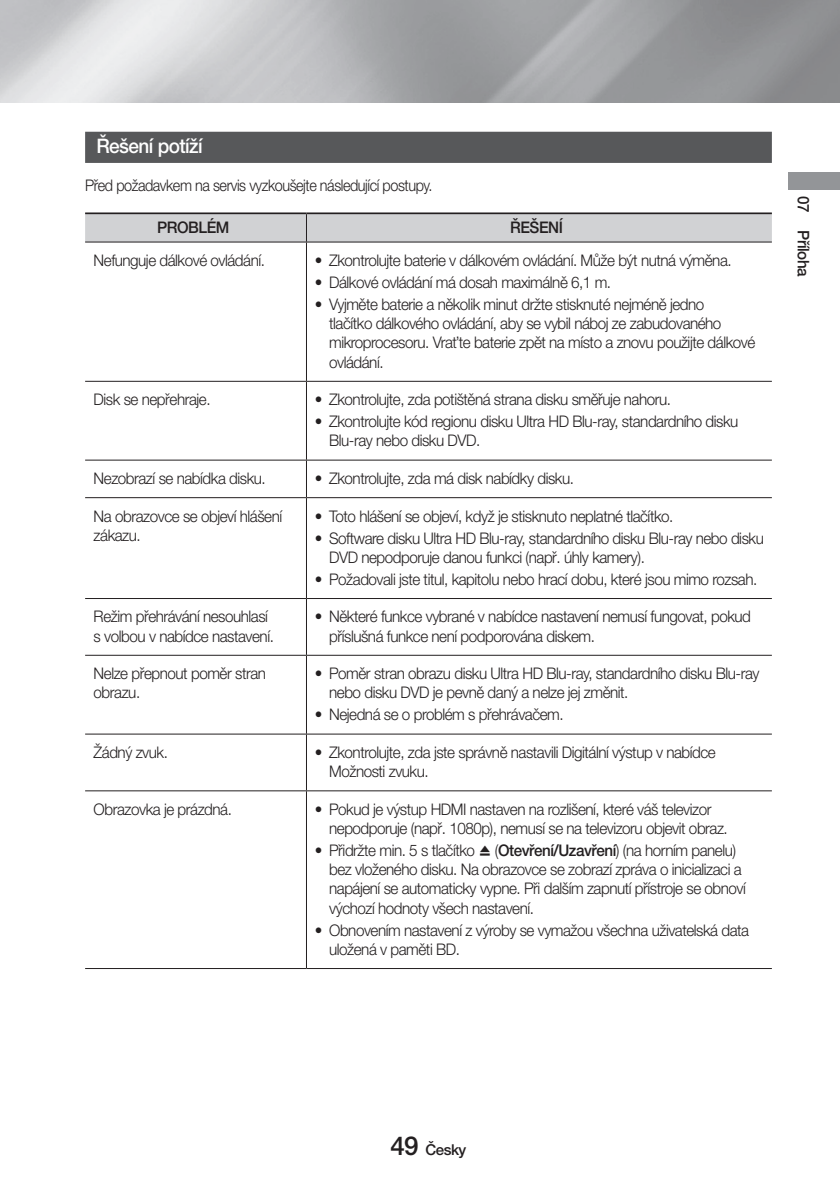
<style>
.page{position:relative;width:840px;height:1191px;background:#fff}
.page>*{position:absolute;margin:0;border:0;box-sizing:border-box;transform-origin:0 0}
.Title_1_box__2012{font:500 20px "Helvetica Neue cp";letter-spacing:-.03em;color:#fff;scale:.95 1}
.Body_basic__2012{font:300 16px/19.2px "Helvetica Neue cp";letter-spacing:-.03em;color:#231f20;scale:.95 1}
._1__Table_basic{font:300 16px/19.2px "Helvetica Neue cp";letter-spacing:-.03em;color:#231f20;scale:.95 1}
.Body_basic__2012-2{font:300 16px "Helvetica Neue cp";letter-spacing:-.03em;color:#231f20;scale:.9 1}
._2__Table_Title{font:500 16px "Helvetica Neue cp";letter-spacing:-.03em;color:#231f20;scale:.95 1}
.t1{font:500 15px "Helvetica Neue cp";letter-spacing:-.03em;color:#231f20}
.s1{font-family:"CP Icon 2";font-weight:400}
.s2{font-weight:500}
.s3{font-size:26px}
</style>
<div class="page">
<div style="left:788px;top:172px;width:51px;height:17px;background:#939598"></div>
<div style="left:85px;top:132px;width:686px;height:31px;background:#57585a"></div>
<svg style="left:85px;top:380px;width:221px;height:412px"></svg>
<hr style="left:306px;top:242px;width:1px;height:139px;background:#231f20">
<hr style="left:85px;top:381px;width:221px;height:1px;background:#231f20">
<hr style="left:306px;top:381px;width:465px;height:1px;background:#231f20">
<hr style="left:306px;top:382px;width:1px;height:78px;background:#231f20">
<hr style="left:85px;top:460px;width:221px;height:1px;background:#231f20">
<hr style="left:306px;top:460px;width:465px;height:1px;background:#231f20">
<hr style="left:306px;top:460px;width:1px;height:37px;background:#231f20">
<hr style="left:85px;top:497px;width:221px;height:1px;background:#231f20">
<hr style="left:306px;top:497px;width:465px;height:1px;background:#231f20">
<hr style="left:306px;top:498px;width:1px;height:100px;background:#231f20">
<hr style="left:85px;top:598px;width:221px;height:1px;background:#231f20">
<hr style="left:306px;top:598px;width:465px;height:1px;background:#231f20">
<hr style="left:306px;top:599px;width:1px;height:56px;background:#231f20">
<hr style="left:85px;top:655px;width:221px;height:1px;background:#231f20">
<hr style="left:306px;top:655px;width:465px;height:1px;background:#231f20">
<hr style="left:306px;top:655px;width:1px;height:78px;background:#231f20">
<hr style="left:85px;top:733px;width:221px;height:1px;background:#231f20">
<hr style="left:306px;top:733px;width:465px;height:1px;background:#231f20">
<hr style="left:306px;top:734px;width:1px;height:56px;background:#231f20">
<hr style="left:85px;top:790px;width:221px;height:1px;background:#231f20">
<hr style="left:306px;top:790px;width:465px;height:1px;background:#231f20">
<hr style="left:306px;top:791px;width:1px;height:177px;background:#231f20">
<hr style="left:85px;top:968px;width:221px;height:1px;background:#231f20">
<hr style="left:306px;top:968px;width:465px;height:1px;background:#231f20">
<svg style="left:85px;top:214px;width:686px;height:28px;background:#cccdcf"></svg>
<hr style="left:85px;top:242px;width:221px;height:1px;background:#231f20">
<hr style="left:306px;top:242px;width:465px;height:1px;background:#231f20">
<hr style="left:85px;top:212px;width:221px;height:2px;background:#231f20">
<hr style="left:306px;top:212px;width:465px;height:2px;background:#231f20">
<p class="Title_1_box__2012" style="left:96px;top:135px;width:113px">Řešení potíží</p>
<p class="Body_basic__2012-2" style="left:85px;top:176px;width:387px">Před požadavkem na servis vyzkoušejte následující postupy.</p>
<p class="_2__Table_Title" style="left:157px;top:218px;width:77px">PROBLÉM</p>
<p class="_2__Table_Title" style="left:510px;top:218px;width:57px">ŘEŠENÍ</p>
<p class="_1__Table_basic" style="left:94px;top:251px;width:182px">Nefunguje dálkové ovládání.</p>
<p class="Body_basic__2012" style="left:315px;top:251px;width:440px">• Zkontrolujte baterie v dálkovém ovládání. Může být nutná výměna.</p>
<p class="Body_basic__2012" style="left:315px;top:273px;width:313px">• Dálkové ovládání má dosah maximálně 6,1 m.</p>
<p class="Body_basic__2012" style="left:329px;top:295px;width:450px;text-indent:-14px">• Vyjměte baterie a několik minut držte stisknuté nejméně jedno<br>tlačítko dálkového ovládání, aby se vybil náboj ze zabudovaného mikroprocesoru. Vraťte baterie zpět na místo a znovu použijte dálkové ovládání.</p>
<p class="_1__Table_basic" style="left:94px;top:390px;width:124px">Disk se nepřehraje.</p>
<p class="Body_basic__2012" style="left:315px;top:390px;width:376px">• Zkontrolujte, zda potištěná strana disku směřuje nahoru.</p>
<p class="Body_basic__2012" style="left:329px;top:412px;width:432px;text-indent:-14px">• Zkontrolujte kód regionu disku Ultra HD Blu-ray, standardního disku<br>Blu-ray nebo disku DVD.</p>
<p class="_1__Table_basic" style="left:94px;top:469px;width:183px">Nezobrazí se nabídka disku.</p>
<p class="Body_basic__2012" style="left:315px;top:469px;width:274px">• Zkontrolujte, zda má disk nabídky disku.</p>
<p class="_1__Table_basic" style="left:94px;top:506px;width:200px">Na obrazovce se objeví hlášení zákazu.</p>
<p class="Body_basic__2012" style="left:315px;top:506px;width:378px">• Toto hlášení se objeví, když je stisknuto neplatné tlačítko.</p>
<p class="Body_basic__2012" style="left:329px;top:528px;width:459px;text-indent:-14px">• Software disku Ultra HD Blu-ray, standardního disku Blu-ray nebo disku<br>DVD nepodporuje danou funkci (např. úhly kamery).</p>
<p class="Body_basic__2012" style="left:315px;top:570px;width:467px">• Požadovali jste titul, kapitolu nebo hrací dobu, které jsou mimo rozsah.</p>
<p class="_1__Table_basic" style="left:94px;top:607px;width:191px">Režim přehrávání nesouhlasí s volbou v nabídce nastavení.</p>
<p class="Body_basic__2012" style="left:329px;top:607px;width:445px;text-indent:-14px">• Některé funkce vybrané v nabídce nastavení nemusí fungovat, pokud příslušná funkce není podporována diskem.</p>
<p class="_1__Table_basic" style="left:94px;top:664px;width:183px">Nelze přepnout poměr stran obrazu.</p>
<p class="Body_basic__2012" style="left:329px;top:664px;width:454px;text-indent:-14px">• Poměr stran obrazu disku Ultra HD Blu-ray, standardního disku Blu-ray nebo disku DVD je pevně daný a nelze jej změnit.</p>
<p class="Body_basic__2012" style="left:315px;top:705px;width:263px">• Nejedná se o problém s přehrávačem.</p>
<p class="_1__Table_basic" style="left:94px;top:743px;width:80px">Žádný zvuk.</p>
<p class="Body_basic__2012" style="left:329px;top:743px;width:408px;text-indent:-14px">• Zkontrolujte, zda jste správně nastavili Digitální výstup v nabídce<br>Možnosti zvuku.</p>
<p class="_1__Table_basic" style="left:94px;top:799px;width:147px">Obrazovka je prázdná.</p>
<p class="Body_basic__2012" style="left:329px;top:799px;width:421px;text-indent:-14px">• Pokud je výstup HDMI nastaven na rozlišení, které váš televizor nepodporuje (např. 1080p), nemusí se na televizoru objevit obraz.</p>
<p class="Body_basic__2012" style="left:329px;top:841px;width:440px;text-indent:-14px">• Přidržte min. 5 s tlačítko <span class="s1">^</span> (<span class="s2">Otevření/Uzavření</span>) (na horním panelu) bez vloženého disku. Na obrazovce se zobrazí zpráva o inicializaci a napájení se automaticky vypne. Při dalším zapnutí přístroje se obnoví výchozí hodnoty všech nastavení.</p>
<p class="Body_basic__2012" style="left:329px;top:920px;width:443px;text-indent:-14px">• Obnovením nastavení z výroby se vymažou všechna uživatelská data uložená v paměti BD.</p>
<p class="_2__Table_Title" style="left:812px;top:196px;width:86px;rotate:90deg">07 Příloha</p>
<p class="t1" style="left:390px;top:1140px;width:77px"><span class="s3">49</span> Česky</p>
</div>
